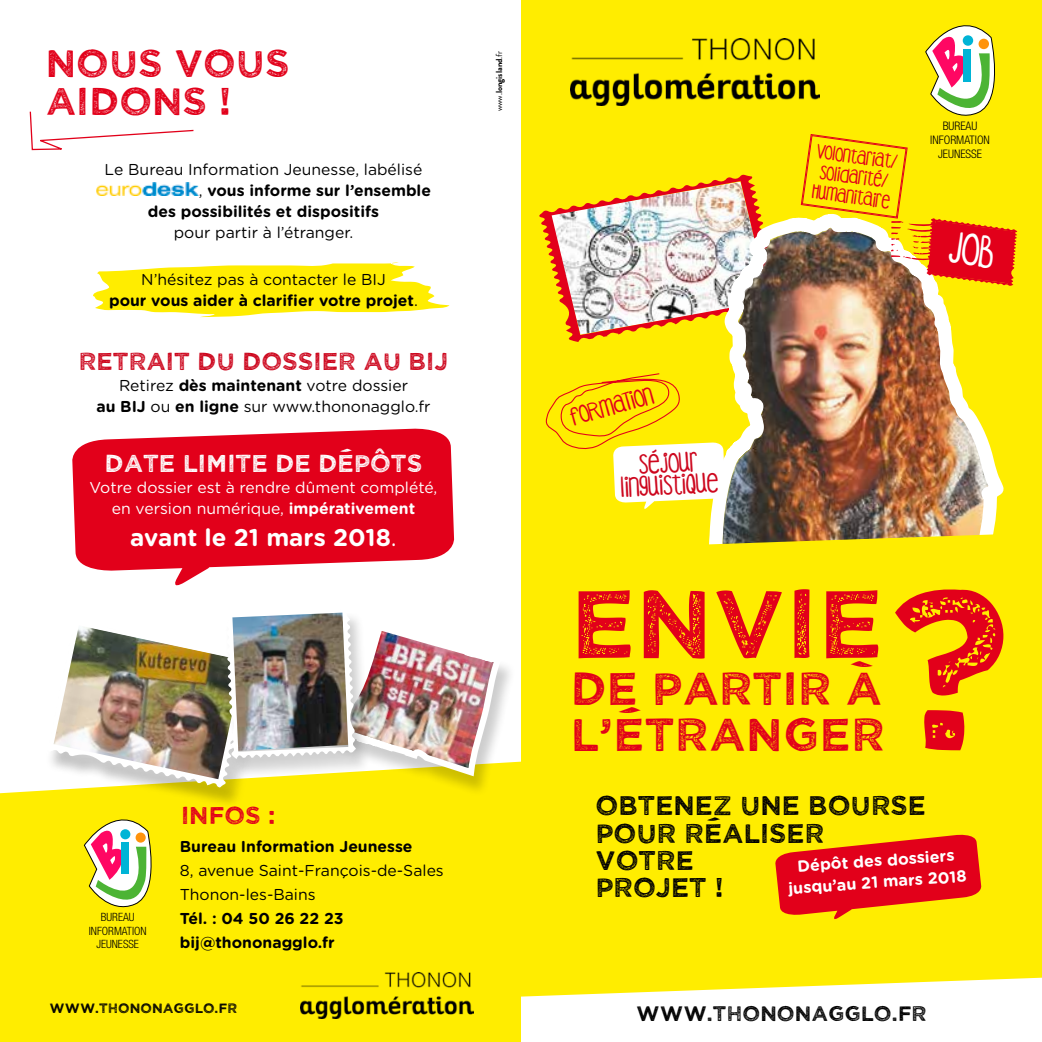
<style>
.page{position:relative;width:1042px;height:1042px;background:#fff}
.page>*{position:absolute;margin:0;border:0;box-sizing:border-box;transform-origin:0 0}
.t1{font:223.12px "Wicked Grit";color:#e2001a}
.t2{font:97.3px "Wicked Grit";color:#e2001a}
.t3{font:46.2px/46.2px "Wicked Grit";letter-spacing:.01em;color:#e2001a}
.t4{font:38.5px/38.5px "Wicked Grit";color:#e2001a}
.t5{font:26.95px/26.9px "Wicked Grit";color:#000}
.t6{font:24.5px "Wicked Grit";color:#cd071e}
.t7{font:24.5px "Wicked Grit";color:#fff}
.t8{font:24.32px "Wicked Grit";color:#e2001a}
.t9{font:700 24.15px "Gotham Rounded";color:#fff}
.t10{font:21px "Wicked Grit";color:#000}
.t11{font:18.38px/22.2px "DJBCOFFEESHOPPEESPRESSO";color:#cd071e;text-align:center}
.t12{font:16.62px "DJBCOFFEESHOPPEESPRESSO";color:#e2001a}
.t13{font:700 16.28px/21.7px "Gotham Rounded";color:#fff;text-align:center}
.t14{font:700 15.75px/23.8px "Gotham Rounded";color:#000}
.t15{font:15.75px/23.8px "Gotham Rounded";color:#000}
.t16{font:15.75px/21px "Gotham Rounded";color:#fff;text-align:center}
.t17{font:13.47px "Wicked Grit";color:#000}
.t18{font:13.12px/20.1px "DJBCOFFEESHOPPEESPRESSO";color:#e2001a;text-align:center}
.t19{font:300 condensed 11.72px/14.2px "Helvetica Neue";color:#000;text-align:center}
.t20{font:300 condensed 11.38px/13.7px "Helvetica Neue";color:#000;text-align:center}
.t21{font:700 8.75px "Brandon Grotesque";color:#000}
.s1{font-weight:400}
.s2{font-weight:700}
</style>
<div class="page">
<div style="left:521px;top:0;width:521px;height:996px;background:#ffed00"></div>
<img style="left:538px;top:174px;width:245px;height:168px">
<img style="left:679px;top:206px;width:335px;height:327px">
<div style="left:660px;top:533px;width:382px;height:109px;background:#ffed00"></div>
<img style="left:570px;top:38px;width:250px;height:67px">
<svg style="left:925px;top:4px;width:79px;height:121px"></svg>
<svg style="left:545px;top:372px;width:180px;height:139px"></svg>
<svg style="left:774px;top:833px;width:208px;height:89px;background:#eb4b11"></svg>
<div style="left:0;top:761px;width:521px;height:281px;background:#ffed00"></div>
<svg style="left:84px;top:809px;width:77px;height:107px"></svg>
<img style="left:300px;top:972px;width:174px;height:47px">
<svg style="left:29px;top:111px;width:165px;height:40px"></svg>
<svg style="left:93px;top:262px;width:356px;height:55px"></svg>
<svg style="left:72px;top:428px;width:383px;height:158px;fill:#e2001a"></svg>
<svg style="left:98px;top:186px;width:101px;height:10px"></svg>
<img style="left:96px;top:182px;width:102px;height:13px">
<div style="left:324px;top:628px;width:193px;height:170px;background:#000;opacity:.2"></div>
<img style="left:371px;top:628px;width:135px;height:152px">
<div style="left:49px;top:621px;width:224px;height:187px;background:#000;opacity:.08"></div>
<div style="left:223px;top:610px;width:148px;height:170px;background:#000;opacity:.2"></div>
<img style="left:46px;top:610px;width:310px;height:177px">
<svg style="left:801px;top:134px;width:216px;height:152px;background:#e4ae20"></svg>
<h3 class="t4" style="left:46px;top:42px;width:245px">NOUS VOUS<br>AIDONS !</h3>
<p class="t15" style="left:105px;top:156px;width:319px">Le Bureau Information Jeunesse, labélisé</p>
<p class="t14" style="left:199px;top:178px;width:234px"><span class="s1">,</span> vous informe sur l’ensemble</p>
<p class="t14" style="left:148px;top:199px;width:233px">des possibilités et dispositifs</p>
<p class="t15" style="left:174px;top:219px;width:181px">pour partir à l’étranger.</p>
<p class="t14" style="left:109px;top:268px;width:310px;line-height:21px;text-align:center"><span class="s1">N’hésitez pas à contacter le BIJ<br></span>pour vous aider à clarifier votre projet<span class="s1">.</span></p>
<h3 class="t6" style="left:79px;top:346px;width:371px">RETRAIT DU DOSSIER AU BIJ</h3>
<p class="t15" style="left:96px;top:374px;width:336px;line-height:21px;text-align:center">Retirez <span class="s2">dès maintenant</span> votre dossier<br><span class="s2">au BIJ</span> ou <span class="s2">en ligne</span> sur www.thononagglo.fr</p>
<h3 class="t7" style="left:105px;top:447px;width:319px">DATE LIMITE DE DÉPÔTS</h3>
<p class="t16" style="left:90px;top:476px;width:349px">Votre dossier est à rendre dûment complété, en version numérique, <span class="s2">impérativement</span></p>
<h3 class="t9" style="left:130px;top:520px;width:268px">avant le 21 mars 2018<span class="s1">.</span></h3>
<p class="t21" style="left:493px;top:111px;width:62px;rotate:-90deg"><span class="s1">www.</span>longisland<span class="s1">.fr</span></p>
<p class="t20" style="left:89px;top:910px;width:59px">BUREAU<br>INFORMATION<br>JEUNESSE</p>
<h3 class="t8" style="left:181px;top:800px;width:96px">INFOS :</h3>
<p class="t14" style="left:180px;top:834px;width:234px">Bureau Information Jeunesse</p>
<p class="t15" style="left:180px;top:858px;width:265px">8, avenue Saint-François-de-Sales<br>Thonon-les-Bains</p>
<p class="t14" style="left:180px;top:906px;width:165px">Tél. : 04 50 26 22 23 bij@thononagglo.fr</p>
<p class="t17" style="left:50px;top:1000px;width:189px">WWW.THONONAGGLO.FR</p>
<p class="t12" style="left:569px;top:411px;width:87px;rotate:-16deg">formation</p>
<p class="t11" style="left:619px;top:458px;width:100px;rotate:-3deg">séjour linguistique</p>
<p class="t18" style="left:818px;top:143px;width:82px;rotate:8deg">volontariat/ solidarité/<br>Humanitaire</p>
<p class="t19" style="left:930px;top:119px;width:61px">BUREAU<br>INFORMATION<br>JEUNESSE</p>
<h2 class="t2" style="left:570px;top:561px;width:314px">ENVIE</h2>
<h3 class="t3" style="left:570px;top:662px;width:316px">DE PARTIR À<br>L’ÉTRANGER</h3>
<h1 class="t1" style="left:885px;top:526px;width:123px">?</h1>
<h3 class="t5" style="left:595px;top:791px;width:332px">OBTENEZ UNE BOURSE<br>POUR RÉALISER<br>VOTRE<br>PROJET !</h3>
<p class="t13" style="left:786px;top:855px;width:180px;rotate:-4deg">Dépôt des dossiers jusqu’au 21 mars 2018</p>
<h3 class="t10" style="left:636px;top:1000px;width:292px">WWW.THONONAGGLO.FR</h3>
</div>
